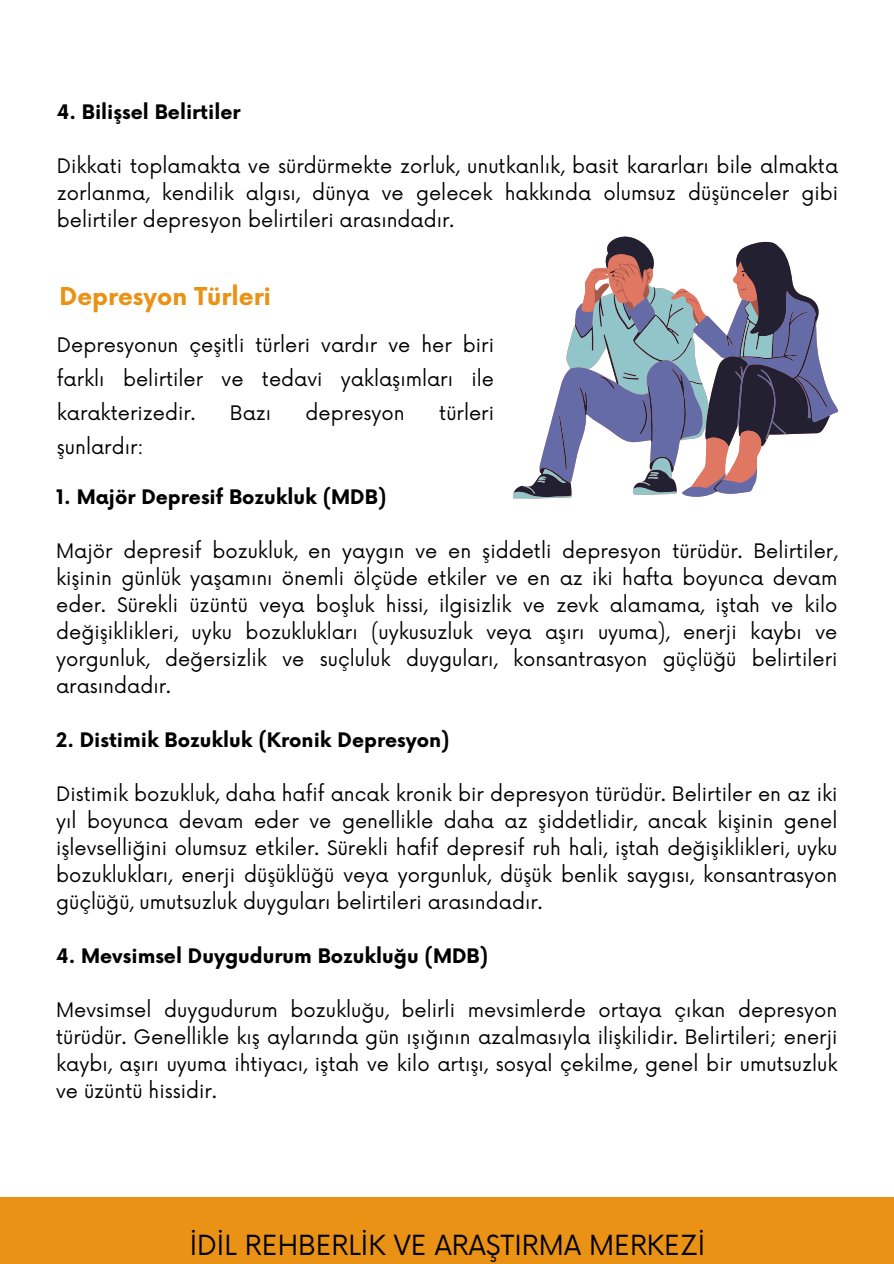
<style>
.page{position:relative;width:894px;height:1264px;background:#fff}
.page>*{position:absolute;margin:0;border:0;box-sizing:border-box;transform-origin:0 0}
.t1{font:27px "Now";color:#000}
.t2{font:700 24px "Now";color:#ea9215}
.t3{font:19.5px/27px "Now";color:#000}
.t4{font:700 19.5px "Now";color:#000}
</style>
<div class="page">
<div style="left:0;top:1197px;width:893px;height:66px;background:#ea9215"></div>
<svg style="left:607px;top:236px;width:189px;height:55px"></svg>
<svg style="left:513px;top:275px;width:259px;height:224px"></svg>
<svg style="left:539px;top:291px;width:299px;height:206px"></svg>
<svg style="left:581px;top:254px;width:180px;height:234px"></svg>
<h3 class="t4" style="left:57px;top:102px;width:185px">4. Bilişsel Belirtiler</h3>
<p class="t3" style="left:57px;top:154px;width:782px">Di kkati toplamakta ve sürdürmekte zorluk, unutkanlık, basit kararları bi le almakta zorlanma, kendili k algısı, dünya ve gelecek hakkında olumsuz düşünceler gibi beli rti ler depresyon beli rti leri arasındadır.</p>
<p class="t2" style="left:60px;top:283px;width:210px">Depresyon Türleri</p>
<h2 class="t3" style="left:57px;top:329px;width:438px;line-height:33.8px">Depresyonun çeşitli türleri vardır ve her bi ri farklı beli rti ler ve tedavi yaklaşımları i le karakterizedi r.</h2>
<h2 class="t3" style="left:230px;top:400px;width:43px">Bazı</h2>
<h2 class="t3" style="left:305px;top:400px;width:101px">depresyon</h2>
<h2 class="t3" style="left:439px;top:400px;width:53px">türleri</h2>
<h2 class="t3" style="left:57px;top:434px;width:88px">şunlardır:</h2>
<p class="t4" style="left:56px;top:486px;width:332px">1. Majör Depresif Bozukluk (MDB)</p>
<h3 class="t3" style="left:56px;top:538px;width:782px">Majör depresif bozukluk, en yaygın ve en şiddetli depresyon türüdür. Beli rti ler, kişinin günlük yaşamını önemli ölçüde etkiler ve en az i ki hafta boyunca devam eder. Sürekli üzüntü veya boşluk hissi, i lgisizli k ve zevk alamama, iştah ve ki lo değişi kli kleri, uyku bozuklukları (uykusuzluk veya aşırı uyuma), enerji kaybı ve yorgunluk, değersizli k ve suçluluk duyguları, konsantrasyon güçlüğü beli rti leri arasındadır.</h3>
<p class="t4" style="left:56px;top:729px;width:395px">2. Distimik Bozukluk (Kronik Depresyon)</p>
<h3 class="t3" style="left:56px;top:781px;width:782px">Disti mi k bozukluk, daha hafif ancak kroni k bi r depresyon türüdür. Beli rti ler en az i ki yıl boyunca devam eder ve genelli kle daha az şiddetlidi r, ancak kişi ni n genel işlevselliği ni olumsuz etki ler. Sürekli hafif depresif ruh hali, iştah değişi kli kleri, uyku bozuklukları, enerji düşüklüğü veya yorgunluk, düşük benli k saygısı, konsantrasyon güçlüğü, umutsuzluk duyguları beli rti leri arasındadır.</h3>
<p class="t4" style="left:56px;top:945px;width:433px">4. Mevsimsel Duygudurum Bozukluğu (MDB)</p>
<h3 class="t3" style="left:56px;top:997px;width:782px">Mevsi msel duygudurum bozukluğu, beli rli mevsi mlerde ortaya çıkan depresyon türüdür. Genelli kle kış aylarında gün ışığının azalmasıyla i lişki lidi r. Beli rti leri; enerji kaybı, aşırı uyuma i htiyacı, iştah ve ki lo artışı, sosyal çeki lme, genel bi r umutsuzluk ve üzüntü hissidi r.</h3>
<p class="t1" style="left:190px;top:1229px;width:517px">İDİL REHBERLİK VE ARAŞTIRMA MERKEZİ</p>
</div>
